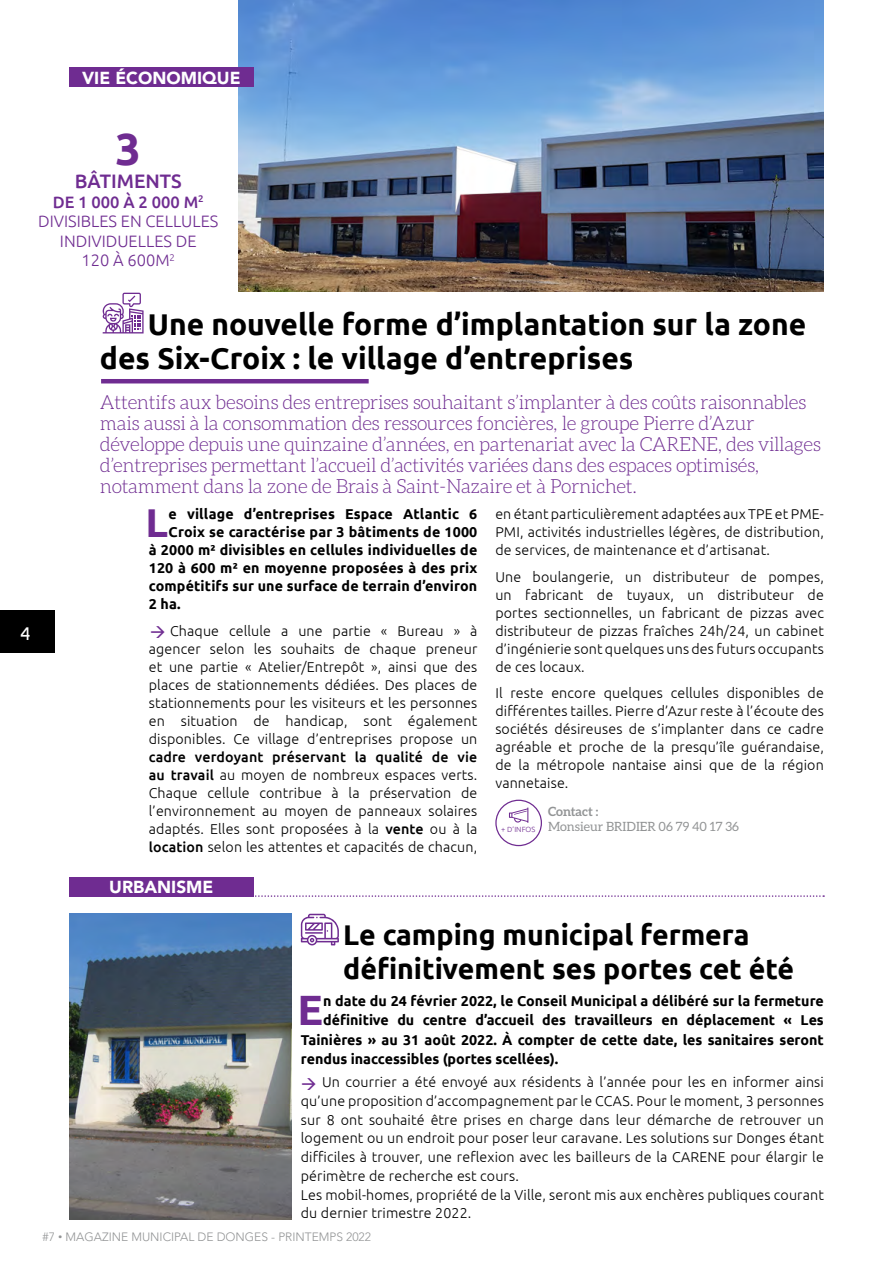
<style>
.page{position:relative;width:893px;height:1263px;background:#fff}
.page>*{position:absolute;margin:0;border:0;box-sizing:border-box;transform-origin:0 0}
.t1{font:700 45px "Ubuntu";color:#6f2c91}
.t2{font:700 42.45px "Ubuntu";color:#6f2c91}
.t3{font:700 40.2px "Ubuntu";color:#6f2c91}
.t4{font:700 30px/34.5px "Ubuntu";color:#000}
.t5{font:700 28.5px/34.2px "Ubuntu";color:#000}
.t6{font:300 19.5px/21px "Aleo";letter-spacing:-.02em;color:#6f2c91}
.t7{font:500 19.5px "Ubuntu";color:#6f2c91}
.t8{font:18px "Anke";color:#fff}
.t9{font:900 17.25px "Avenir LT Std";color:#fff}
.t10{font:300 16.5px "Ubuntu";color:#6f2c91}
.t11{font:500 16.5px "Ubuntu";color:#6f2c91}
.t12{font:300 14.25px/18px "Ubuntu";letter-spacing:.01em;color:#000;text-align:justify}
.t13{font:700 14.25px "Ubuntu";color:#000}
.t14{font:12.75px "Aleo";color:#929495}
.t15{font:700 12.75px "Aleo";color:#929495}
.t16{font:300 12px "Avenir LT Std";color:#929495}
.t17{font:300 7.5px "Ubuntu";letter-spacing:.01em;color:#6f2c91}
.s1{font-weight:500}
.s2{font-family:"Ubuntu"}
</style>
<div class="page">
<div style="left:0;top:610px;width:55px;height:43px;background:#000"></div>
<div style="left:495px;top:800px;width:47px;height:46px;border:1px solid #6f2c91;border-radius:50%"></div>
<svg style="left:509px;top:807px;width:19px;height:16px"></svg>
<hr style="left:101px;top:379px;width:268px;height:4px;background:#6f2c91">
<img style="left:238px;top:0;width:586px;height:291px">
<div style="left:69px;top:67px;width:185px;height:20px;background:#6f2c91"></div>
<div style="left:69px;top:877px;width:185px;height:20px;background:#6f2c91"></div>
<svg style="left:255px;top:895px;width:569px;height:2px"></svg>
<img style="left:69px;top:914px;width:223px;height:305px">
<svg style="left:103px;top:293px;width:41px;height:40px"></svg>
<svg style="left:301px;top:914px;width:38px;height:31px"></svg>
<p class="t9" style="left:82px;top:67px;width:160px">VIE ÉCONOMIQU E</p>
<h1 class="t1" style="left:115px;top:122px;width:27px">3</h1>
<h3 class="t7" style="left:75px;top:169px;width:108px">bâtiments</h3>
<p class="t11" style="left:53px;top:192px;width:153px">de 1 000 à 2 000 m<sup>2</sup></p>
<p class="t10" style="left:38px;top:212px;width:9px">divisibles</p>
<p class="t10" style="left:121px;top:212px;width:35px">en cell</p>
<p class="t10" style="left:181px;top:212px;width:21px">ules</p>
<p class="t10" style="left:60px;top:231px;width:9px">individ</p>
<p class="t10" style="left:117px;top:231px;width:21px">uelles</p>
<p class="t10" style="left:176px;top:231px;width:11px">de</p>
<p class="t10" style="left:81px;top:251px;width:95px">120 à 600m <sup>2</sup></p>
<p class="t8" style="left:21px;top:622px;width:11px">4</p>
<h3 class="t4" style="left:100px;top:306px;width:708px;text-indent:48px">Une nouvelle forme d’implantation sur la zone des Six-Croix : le village d’entreprises</h3>
<p class="t6" style="left:100px;top:392px;width:723px">Attentifs aux besoins des entreprises souhaitant s’implanter à des coûts raisonnables mais aussi à la consommation des ressources foncières, le groupe Pierre d’Azur développe depuis une quinzaine d’années, en partenariat avec la CARENE, des villages d’entreprises permettant l’accueil d’activités variées dans des espaces optimisés, notamment dans la zone de Brais à Saint-Nazaire et à Pornichet.</p>
<h3 class="t3" style="left:146px;top:498px;width:24px">L</h3>
<p class="t13" style="left:169px;top:505px;width:310px">e village d’entreprises Espace Atlantic 6</p>
<p class="t13" style="left:169px;top:523px;width:310px">Croix se caractérise par 3 bâtiments de 1000</p>
<p class="t13" style="left:149px;top:541px;width:330px">à 2000 m² divisibles en cellules individuelles de</p>
<p class="t13" style="left:149px;top:559px;width:330px">120 à 600 m² en moyenne proposées à des prix</p>
<p class="t13" style="left:149px;top:577px;width:330px">compétitifs sur une surface de terrain d’environ</p>
<p class="t13" style="left:149px;top:595px;width:33px">2 ha.</p>
<p class="t12" style="left:149px;top:621px;width:330px;text-indent:21px">Chaque cellule a une partie « Bureau » à agencer selon les souhaits de chaque preneur et une partie « Atelier/Entrepôt », ainsi que des places de stationnements dédiées. Des places de stationnements pour les visiteurs et les personnes en situation de handicap, sont également disponibles. Ce village d’entreprises propose un</p>
<p class="t12" style="left:149px;top:747px;width:330px"><span class="s1">cadre verdoyant préservant la qualité de vie au travail</span> au moyen de nombreux espaces verts.<br>Chaque cellule contribue à la préservation de l’environnement au moyen de panneaux solaires adaptés. Elles sont proposées à la <span class="s1">vente</span> ou à la <span class="s1">location</span> selon les attentes et capacités de chacun,</p>
<p class="t9" style="left:109px;top:877px;width:106px">U RBANISME</p>
<p class="t12" style="left:495px;top:505px;width:330px">en étant particulièrement adaptées aux TPE et PME-PMI, activités industrielles légères, de distribution, de services, de maintenance et d’artisanat.</p>
<p class="t12" style="left:495px;top:567px;width:330px">Une boulangerie, un distributeur de pompes, un fabricant de tuyaux, un distributeur de portes sectionnelles, un fabricant de pizzas avec distributeur de pizzas fraîches 24h/24, un cabinet d’ingénierie sont quelques uns des futurs occupants de ces locaux.</p>
<p class="t12" style="left:495px;top:684px;width:330px">Il reste encore quelques cellules disponibles de différentes tailles. Pierre d’Azur reste à l’écoute des sociétés désireuses de s’implanter dans ce cadre agréable et proche de la presqu’île guérandaise, de la métropole nantaise ainsi que de la région vannetaise.</p>
<p class="t17" style="left:501px;top:825px;width:36px">+ D’INFOS</p>
<p class="t15" style="left:548px;top:804px;width:52px">Contact :</p>
<p class="t14" style="left:548px;top:819px;width:192px">Monsieur BRIDIER 06 79 40 17 36</p>
<h3 class="t5" style="left:343px;top:917px;width:453px">Le camping municipal fermera définitivement ses portes cet été</h3>
<h2 class="t2" style="left:297px;top:984px;width:22px">E</h2>
<p class="t13" style="left:323px;top:992px;width:502px">n date du 24 février 2022, le Conseil Municipal a délibéré sur la fermeture</p>
<p class="t13" style="left:323px;top:1011px;width:502px">définitive du centre d’accueil des travailleurs en déplacement « Les</p>
<p class="t13" style="left:301px;top:1031px;width:525px">Tainières » au 31 août 2022. à compter de cette date, les sanitaires seront</p>
<p class="t13" style="left:301px;top:1050px;width:259px">rendus inaccessibles (portes scellées).</p>
<p class="t12" style="left:301px;top:1072px;width:525px;line-height:18.8px;text-align:left;text-indent:21px">U n courrier a été envoyé aux résidents à l’année pour les en informer ainsi qu’une proposition d’accompagnement par le CCAS. Pour le moment, 3 personnes sur 8 ont souhaité être prises en charge dans leur démarche de retrouver un logement ou un endroit pour poser leur caravane. Les solutions sur Donges étant difficiles à trouver, une reflexion avec les bailleurs de la CARENE pour élargir le périmètre de recherche est cours.<br>Les mobil-homes, propriété de la Ville, seront mis aux enchères publiques courant du dernier trimestre 2022.</p>
<p class="t16" style="left:43px;top:1230px;width:278px">#7 <span class="s2">•</span> MAGAZINE MUNICIPAL DE DONGES - PRINTEMPS</p>
<p class="t16" style="left:346px;top:1230px;width:26px">2022</p>
</div>
